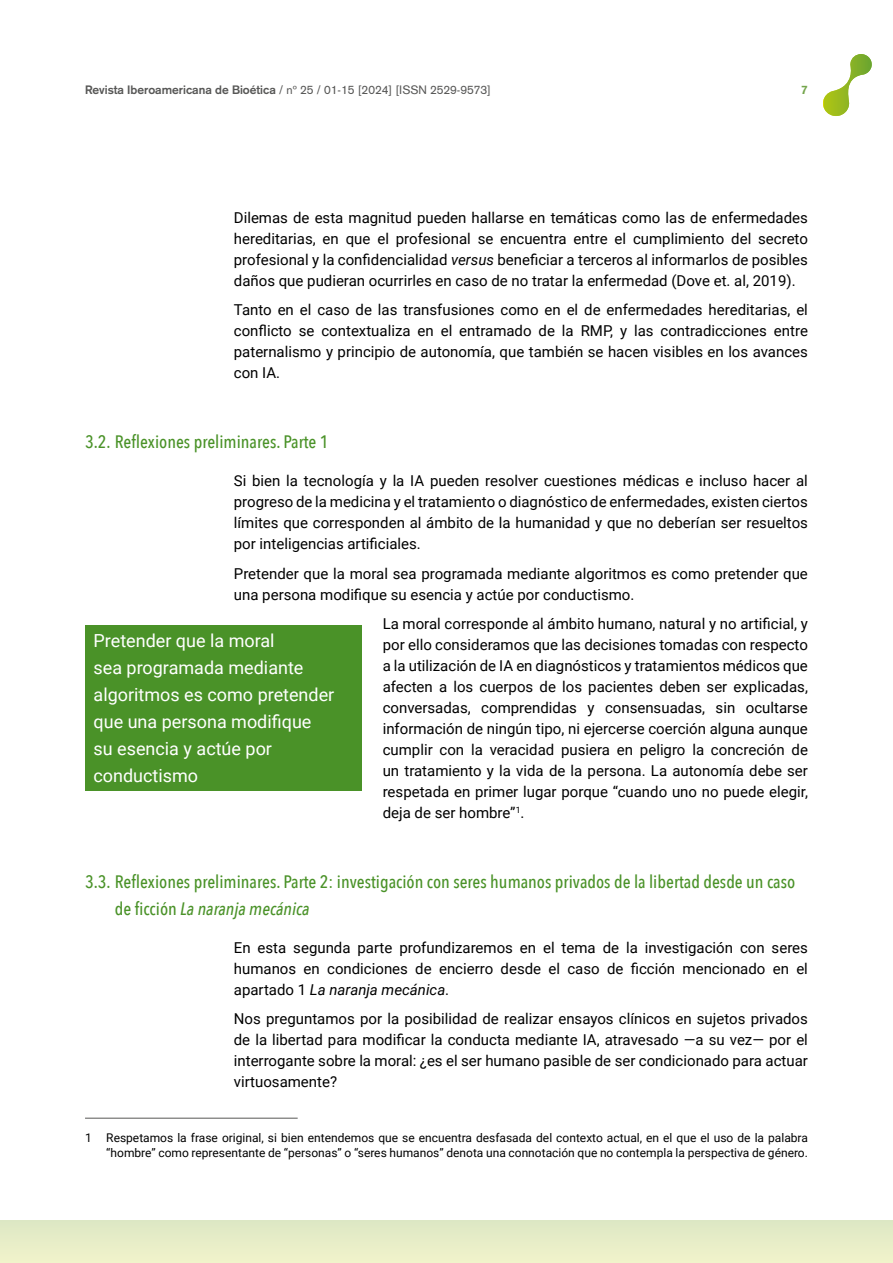
<style>
.page{position:relative;width:893px;height:1263px;background:#fff}
.page>*{position:absolute;margin:0;border:0;box-sizing:border-box;transform-origin:0 0}
.t1{font:500 18px/27px "Avenir Next Condensed";color:#4a9228}
.t2{font:18px/27px "Roboto";color:#fff}
.t3{font:15px/21px "Roboto";color:#000;text-align:justify}
.t4{font:12px/15px "Roboto";color:#000;text-align:right}
.t5{font:12px "Akzidenz Grotesk";color:#575756}
.t6{font:700 12px "Akzidenz Grotesk";color:#74a54c}
.s1{font-weight:700}
.s2{font-style:italic}
</style>
<div class="page">
<div style="left:0;top:1220px;width:893px;height:43px;background:#e7edc8"></div>
<svg style="left:823px;top:54px;width:49px;height:62px"></svg>
<hr style="left:85px;top:1118px;width:213px;height:1px;background:#575756">
<div style="left:85px;top:625px;width:276px;height:166px;background:#4a9228"></div>
<p class="t5" style="left:85px;top:83px;width:407px"><span class="s1">Revista Iberoamericana de Bioética</span> / nº 25 / 01-15 [2024] [ISSN 2529-9573]</p>
<p class="t6" style="left:801px;top:83px;width:8px">7</p>
<p class="t3" style="left:234px;top:207px;width:576px">Dilemas de esta magnitud pueden hallarse en temáticas como las de enfermedades hereditarias, en que el profesional se encuentra entre el cumplimiento del secreto profesional y la confidencialidad <span class="s2">versus</span> beneficiar a terceros al informarlos de posibles daños que pudieran ocurrirles en caso de no tratar la enfermedad (Dove et. al, 2019).</p>
<p class="t3" style="left:234px;top:299px;width:576px">Tanto en el caso de las transfusiones como en el de enfermedades hereditarias, el conflicto se contextualiza en el entramado de la RMP, y las contradicciones entre paternalismo y principio de autonomía, que también se hacen visibles en los avances con IA.</p>
<p class="t1" style="left:85px;top:428px;width:245px">3.2. Reflexiones preliminares. Parte 1</p>
<p class="t3" style="left:234px;top:470px;width:576px">Si bien la tecnología y la IA pueden resolver cuestiones médicas e incluso hacer al progreso de la medicina y el tratamiento o diagnóstico de enfermedades, existen ciertos límites que corresponden al ámbito de la humanidad y que no deberían ser resueltos por inteligencias artificiales.</p>
<p class="t3" style="left:234px;top:562px;width:576px">Pretender que la moral sea programada mediante algoritmos es como pretender que una persona modifique su esencia y actúe por conductismo.</p>
<p class="t3" style="left:383px;top:613px;width:427px">La moral corresponde al ámbito humano, natural y no artificial, y por ello consideramos que las decisiones tomadas con respecto a la utilización de IA en diagnósticos y tratamientos médicos que afecten a los cuerpos de los pacientes deben ser explicadas, conversadas, comprendidas y consensuadas, sin ocultarse información de ningún tipo, ni ejercerse coerción alguna aunque cumplir con la veracidad pusiera en peligro la concreción de un tratamiento y la vida de la persona. La autonomía debe ser respetada en primer lugar porque “cuando uno no puede elegir, deja de ser hombre”<sup>1</sup>.</p>
<p class="t2" style="left:94px;top:626px;width:242px">Pretender que la moral<br>sea programada mediante algoritmos es como pretender que una persona modifique su esencia y actúe por conductismo</p>
<p class="t1" style="left:115px;top:868px;width:682px;text-indent:-30px">3.3. Reflexiones preliminares. Parte 2: investigación con seres humanos privados de la libertad desde un caso de ficción <span class="s2">La naranja mecánica</span></p>
<p class="t3" style="left:234px;top:936px;width:576px">En esta segunda parte profundizaremos en el tema de la investigación con seres humanos en condiciones de encierro desde el caso de ficción mencionado en el apartado 1 <span class="s2">La naranja mecánica</span>.</p>
<p class="t3" style="left:234px;top:1008px;width:576px">Nos preguntamos por la posibilidad de realizar ensayos clínicos en sujetos privados de la libertad para modificar la conducta mediante IA, atravesado —a su vez— por el interrogante sobre la moral: ¿es el ser humano pasible de ser condicionado para actuar virtuosamente?</p>
<p class="t4" style="left:85px;top:1129px;width:724px">1 Respetamos la frase original, si bien entendemos que se encuentra desfasada del contexto actual, en el que el uso de la palabra “hombre” como representante de “personas” o “seres humanos” denota una connotación que no contempla la perspectiva de género.</p>
</div>
